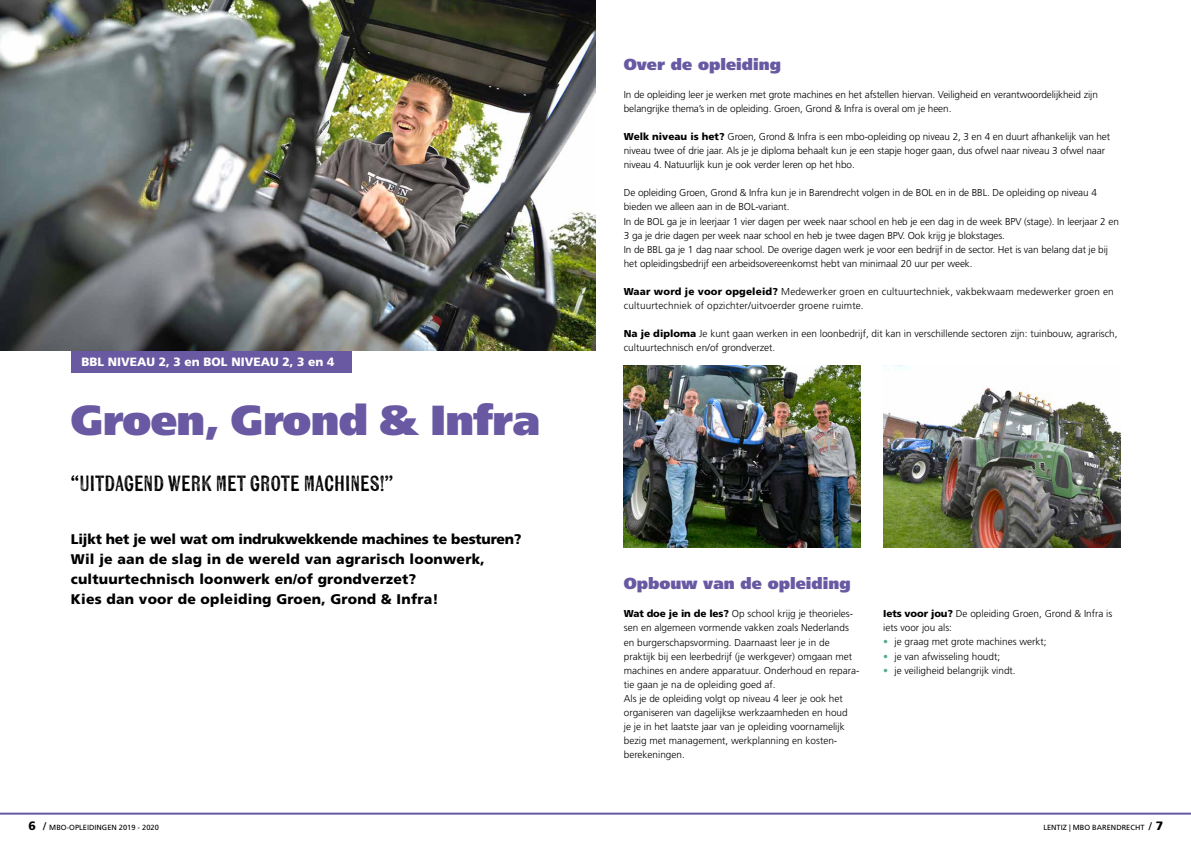
<style>
.page{position:relative;width:1191px;height:842px;background:#fff}
.page>*{position:absolute;margin:0;border:0;box-sizing:border-box;transform-origin:0 0}
.t1{font:900 42px "Frutiger LT Std";letter-spacing:-.015em;color:#6859a2}
.t2{font:22px "Kiln Sans";color:#000}
.t3{font:900 16px "Frutiger LT Std";color:#6859a2}
.t4{font:900 14px/20px "Frutiger LT Std";letter-spacing:.015em;color:#000}
.t5{font:900 12px "Frutiger LT Std";color:#fff}
.t6{font:300 10px/14px "Frutiger LT Std";letter-spacing:-.01em;color:#000}
.t7{font:300 10px/14px "Frutiger LT Std";letter-spacing:.015em;color:#000}
.t8{font:7.5px "Frutiger LT Std";color:#000}
.s1{font-weight:900}
.s2{color:#57ab91}
.s3{font-weight:900;font-size:12.1px}
.s4{font-size:11px}
</style>
<div class="page">
<hr style="left:0;top:813px;width:1191px;height:2px;background:#6859a2">
<div style="left:71px;top:351px;width:280px;height:22px;background:#6859a2"></div>
<img style="left:0;top:0;width:595px;height:351px">
<img style="left:883px;top:365px;width:237px;height:182px">
<img style="left:624px;top:365px;width:236px;height:182px">
<p class="t5" style="left:81px;top:355px;width:254px">BBL NIVEAU 2, 3 en BOL NIVEAU 2, 3 en 4</p>
<h1 class="t1" style="left:71px;top:395px;width:470px">Groen, Grond &amp; Infra</h1>
<h2 class="t2" style="left:71px;top:469px;width:324px">“UITDAGEND WERK MET GROTE MACHINES!”</h2>
<h3 class="t4" style="left:71px;top:529px;width:452px">Lijkt het je wel wat om indrukwekkende machines te besturen?<br>Wil je aan de slag in de wereld van agrarisch loonwerk, cultuurtechnisch loonwerk en/of grondverzet?<br>Kies dan voor de opleiding Groen, Grond &amp; Infra!</h3>
<h3 class="t3" style="left:624px;top:55px;width:159px">Over de opleiding</h3>
<p class="t6" style="left:624px;top:88px;width:475px">In de opleiding leer je werken met grote machines en het afstellen hiervan. Veiligheid en verantwoordelijkheid zijn belangrijke thema’s in de opleiding. Groen, Grond &amp; Infra is overal om je heen.</p>
<p class="t6" style="left:624px;top:130px;width:488px"><span class="s1">Welk niveau is het?</span> Groen, Grond &amp; Infra is een mbo-opleiding op niveau 2, 3 en 4 en duurt afhankelijk van het niveau twee of drie jaar. Als je je diploma behaalt kun je een stapje hoger gaan, dus ofwel naar niveau 3 ofwel naar niveau 4. Natuurlijk kun je ook verder leren op het hbo.</p>
<p class="t6" style="left:624px;top:186px;width:496px">De opleiding Groen, Grond &amp; Infra kun je in Barendrecht volgen in de BOL en in de BBL. De opleiding op niveau 4 bieden we alleen aan in de BOL-variant.<br>In de BOL ga je in leerjaar 1 vier dagen per week naar school en heb je een dag in de week BPV (stage). In leerjaar 2 en 3 ga je drie dagen per week naar school en heb je twee dagen BPV. Ook krijg je blokstages.<br>In de BBL ga je 1 dag naar school. De overige dagen werk je voor een bedrijf in de sector. Het is van belang dat je bij het opleidingsbedrijf een arbeidsovereenkomst hebt van minimaal 20 uur per week.</p>
<p class="t7" style="left:624px;top:284px;width:491px"><span class="s1">Waar word je voor opgeleid?</span> Medewerker groen en cultuurtechniek, vakbekwaam medewerker groen en cultuurtechniek of opzichter/uitvoerder groene ruimte.</p>
<p class="t6" style="left:624px;top:326px;width:495px"><span class="s1">Na je diploma</span> Je kunt gaan werken in een loonbedrijf, dit kan in verschillende sectoren zijn: tuinbouw, agrarisch, cultuurtechnisch en/of grondverzet.</p>
<h3 class="t3" style="left:624px;top:574px;width:228px">Opbouw van de opleiding</h3>
<p class="t6" style="left:624px;top:607px;width:237px"><span class="s1">Wat doe je in de les?</span> Op school krijg je theorieles&shy;sen en algemeen vormende vakken zoals Nederlands en burgerschapsvorming. Daarnaast leer je in de praktijk bij een leerbedrijf (je werkgever) omgaan met machines en andere apparatuur. Onderhoud en repara&shy;tie gaan je na de opleiding goed af.<br>Als je de opleiding volgt op niveau 4 leer je ook het organiseren van dagelijkse werkzaamheden en houd<br>je je in het laatste jaar van je opleiding voornamelijk bezig met management, werkplanning en kosten&shy;berekeningen.</p>
<p class="t6" style="left:883px;top:607px;width:231px"><span class="s1">Iets voor jou?</span> De opleiding Groen, Grond &amp; Infra is iets voor jou als:</p>
<p class="t6" style="left:883px;top:635px;width:165px"><span class="s2">•</span> je graag met grote machines werkt;</p>
<p class="t6" style="left:883px;top:649px;width:118px"><span class="s2">•</span> je van afwisseling houdt;</p>
<p class="t6" style="left:883px;top:663px;width:134px"><span class="s2">•</span> je veiligheid belangrijk vindt.</p>
<p class="t8" style="left:28px;top:823px;width:132px"><span class="s3">6</span> <span class="s4">/</span> MBO-OPLEIDINGEN 2019 - 2020</p>
<p class="t8" style="left:1043px;top:823px;width:121px">LENTIZ | MBO BARENDRECHT <span class="s4">/</span> <span class="s3">7</span></p>
</div>
